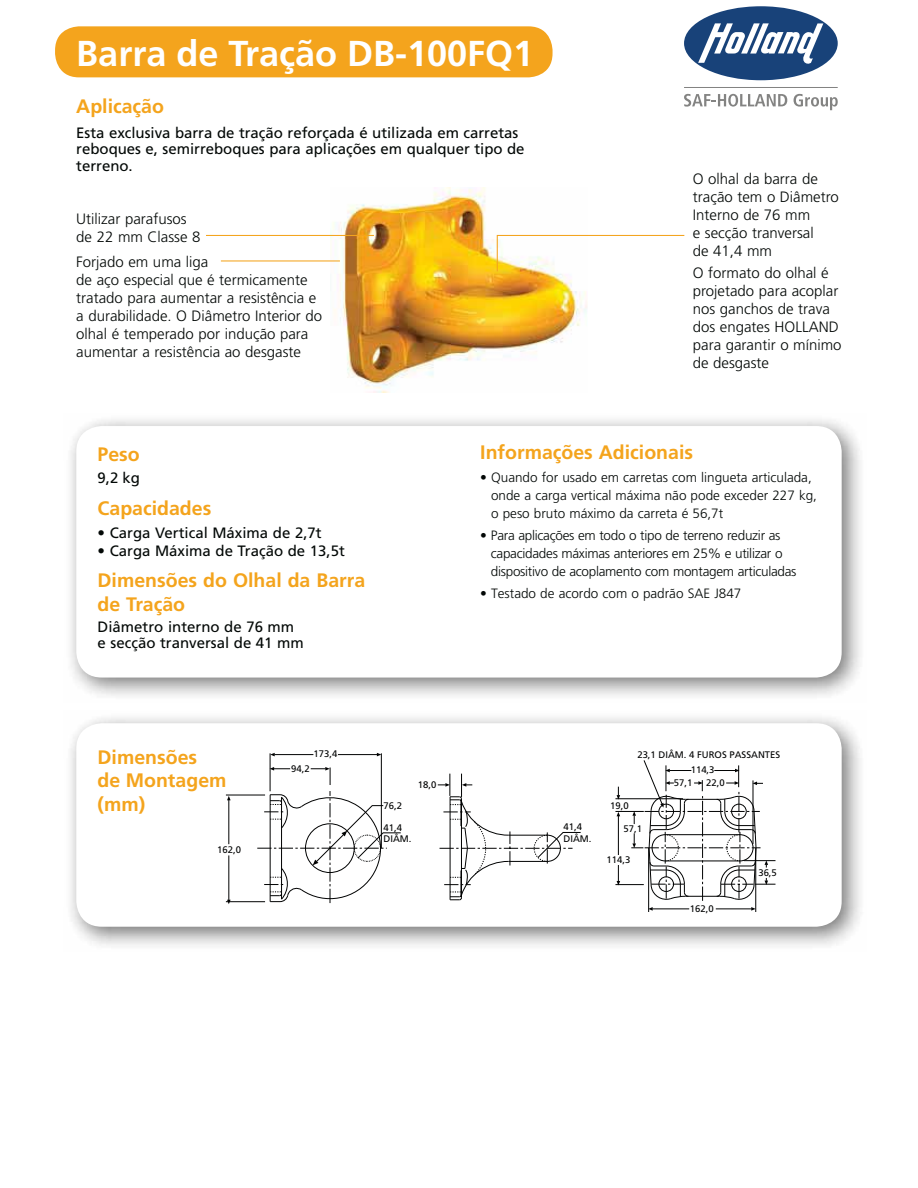
<style>
.page{position:relative;width:918px;height:1188px;background:#fff}
.page>*{position:absolute;margin:0;border:0;box-sizing:border-box;transform-origin:0 0}
.t1{font:700 36px "Frutiger";color:#fff}
.t2{font:700 19.5px/23.4px "Frutiger";color:#f4a41d}
.t3{font:300 15px/18px "Frutiger";color:#030806}
.t4{font:15px/16.5px "Frutiger";color:#030806}
.t5{font:300 13.5px/18px "Frutiger";color:#030806}
.t6{font:300 13.5px/18px "Frutiger";letter-spacing:-.02em;color:#030806}
.t7{font:9.6px/11.9px "Frutiger";color:#010202}
</style>
<div class="page">
<div style="left:55px;top:26px;width:498px;height:51px;background:#f4a41d;border-radius:24px"></div>
<img style="left:330px;top:188px;width:257px;height:204px">
<svg style="left:438px;top:774px;width:143px;height:127px"></svg>
<hr style="left:648px;top:848px;width:1px;height:64px;background:#010202">
<hr style="left:756px;top:848px;width:1px;height:64px;background:#010202">
<hr style="left:652px;top:909px;width:37px;height:1px;background:#010202">
<svg style="left:648px;top:907px;width:5px;height:4px"></svg>
<hr style="left:716px;top:909px;width:36px;height:1px;background:#010202">
<svg style="left:751px;top:907px;width:5px;height:4px"></svg>
<hr style="left:744px;top:860px;width:32px;height:1px;background:#010202">
<svg style="left:615px;top:760px;width:160px;height:141px"></svg>
<hr style="left:381px;top:753px;width:1px;height:95px;background:#010202">
<hr style="left:226px;top:795px;width:39px;height:1px;background:#010202">
<hr style="left:270px;top:753px;width:1px;height:38px;background:#010202">
<hr style="left:226px;top:901px;width:39px;height:1px;background:#010202">
<hr style="left:229px;top:855px;width:1px;height:45px;background:#010202">
<svg style="left:227px;top:900px;width:4px;height:4px"></svg>
<hr style="left:229px;top:800px;width:1px;height:44px;background:#010202">
<hr style="left:274px;top:754px;width:39px;height:1px;background:#010202">
<svg style="left:270px;top:753px;width:5px;height:3px"></svg>
<hr style="left:338px;top:754px;width:39px;height:1px;background:#010202">
<svg style="left:377px;top:753px;width:4px;height:3px"></svg>
<svg style="left:270px;top:767px;width:20px;height:4px"></svg>
<svg style="left:311px;top:767px;width:20px;height:18px"></svg>
<svg style="left:257px;top:791px;width:144px;height:112px"></svg>
<svg style="left:496px;top:234px;width:189px;height:38px"></svg>
<hr style="left:206px;top:235px;width:168px;height:1px;background:#f4a41d">
<hr style="left:221px;top:260px;width:119px;height:1px;background:#f4a41d">
<div style="left:684px;top:6px;width:154px;height:74px;background:#184279;border-radius:50%"></div>
<svg style="left:698px;top:23px;width:125px;height:42px"></svg>
<hr style="left:684px;top:87px;width:154px;height:1px;background:#838382">
<svg style="left:684px;top:94px;width:103px;height:13px"></svg>
<svg style="left:794px;top:94px;width:44px;height:16px"></svg>
<h1 class="t1" style="left:76px;top:39px;width:458px">Barra de Tração DB-100FQ1</h1>
<h2 class="t2" style="left:76px;top:96px;width:89px">Aplicação</h2>
<p class="t4" style="left:76px;top:125px;width:450px">Esta exclusiva barra de tração reforçada é utilizada em carretas reboques e, semirreboques para aplicações em qualquer tipo de terreno.</p>
<p class="t3" style="left:76px;top:211px;width:126px">Utilizar parafusos de 22 mm Classe 8</p>
<p class="t3" style="left:76px;top:254px;width:247px">Forjado em uma liga<br>de aço especial que é termicamente tratado para aumentar a resistência e a durabilidade. O Diâmetro Interior do olhal é temperado por indução para aumentar a resistência ao desgaste</p>
<p class="t3" style="left:693px;top:171px;width:147px">O olhal da barra de tração tem o Diâmetro<br>Interno de 76 mm<br>e secção tranversal<br>de 41,4 mm</p>
<p class="t3" style="left:693px;top:265px;width:150px">O formato do olhal é projetado para acoplar nos ganchos de trava dos engates HOLLAND para garantir o mínimo de desgaste</p>
<h2 class="t2" style="left:98px;top:444px;width:44px">Peso</h2>
<p class="t4" style="left:98px;top:471px;width:44px">9,2 kg</p>
<h2 class="t2" style="left:98px;top:498px;width:115px">Capacidades</h2>
<p class="t4" style="left:98px;top:525px;width:226px">• Carga Vertical Máxima de 2,7t</p>
<p class="t4" style="left:98px;top:543px;width:249px">• Carga Máxima de Tração de 13,5t</p>
<h2 class="t2" style="left:98px;top:570px;width:269px">Dimensões do Olhal da Barra de Tração</h2>
<p class="t4" style="left:98px;top:619px;width:208px">Diâmetro interno de 76 mm e secção tranversal de 41 mm</p>
<h2 class="t2" style="left:480px;top:442px;width:214px">Informações Adicionais</h2>
<p class="t5" style="left:491px;top:469px;width:327px;text-indent:-11px">• Quando for usado em carretas com lingueta articulada, onde a carga vertical máxima não pode exceder 227 kg, o peso bruto máximo da carreta é 56,7t</p>
<p class="t6" style="left:491px;top:527px;width:307px;text-indent:-11px">• Para aplicações em todo o tipo de terreno reduzir as capacidades máximas anteriores em 25% e utilizar o dispositivo de acoplamento com montagem articuladas</p>
<p class="t5" style="left:480px;top:585px;width:263px">• Testado de acordo com o padrão SAE J847</p>
<h2 class="t2" style="left:98px;top:747px;width:130px">Dimensões<br>de Montagem (mm)</h2>
<p class="t7" style="left:217px;top:844px;width:25px">162,0</p>
<p class="t7" style="left:314px;top:749px;width:25px">173,4</p>
<p class="t7" style="left:291px;top:763px;width:20px">94,2</p>
<p class="t7" style="left:384px;top:800px;width:20px">76,2</p>
<p class="t7" style="left:384px;top:822px;width:30px">41,4<br>DIÂM.</p>
<p class="t7" style="left:637px;top:749px;width:144px">23,1 DIÂM. 4 FUROS PASSANTES</p>
<p class="t7" style="left:706px;top:777px;width:20px">22,0</p>
<p class="t7" style="left:691px;top:765px;width:25px">114,3</p>
<p class="t7" style="left:418px;top:780px;width:20px">18,0</p>
<p class="t7" style="left:674px;top:778px;width:20px">57,1</p>
<p class="t7" style="left:563px;top:822px;width:30px">41,4<br>DIÂM.</p>
<p class="t7" style="left:610px;top:800px;width:20px">19,0</p>
<p class="t7" style="left:624px;top:823px;width:20px">57,1</p>
<p class="t7" style="left:607px;top:855px;width:25px">114,3</p>
<p class="t7" style="left:758px;top:868px;width:20px">36,5</p>
<p class="t7" style="left:690px;top:903px;width:25px">162,0</p>
</div>
